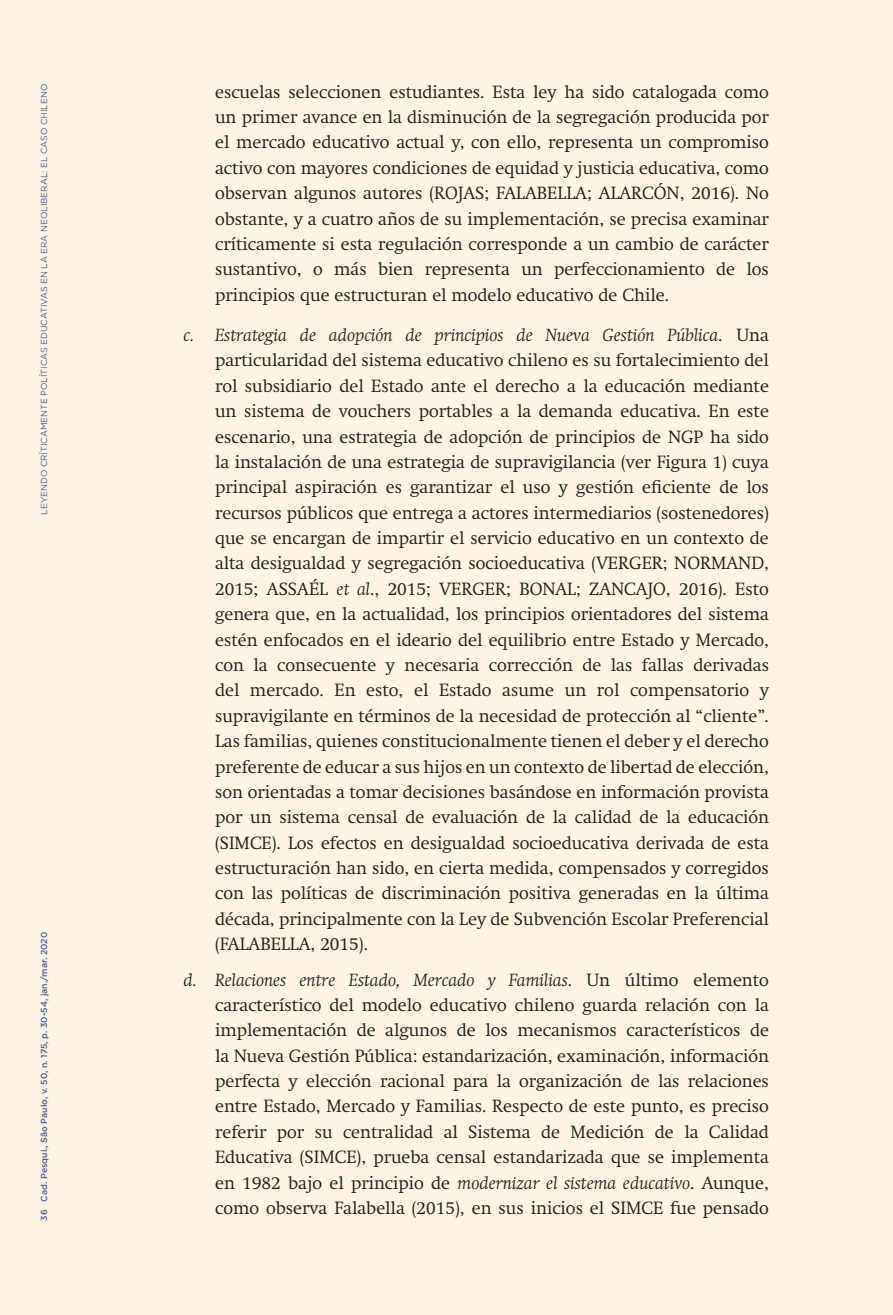
<style>
.page{position:relative;width:893px;height:1315px;background:#fef4e4}
.page>*{position:absolute;margin:0;border:0;box-sizing:border-box;transform-origin:0 0}
.CorpoRecuo{font:300 17.5px/25.4px "Swift";color:#231f20;text-align:justify}
.t1{font:8.75px "Gotham HTF";color:#4361ac}
.t2{font:500 8.75px "Gotham HTF";color:#4361ac}
.s1{font-style:italic}
</style>
<div class="page">
<p class="t1" style="left:39px;top:514px;width:432px;rotate:-90deg">LEYENDO CRÍTICAMENTE POLÍTICAS EDUCATIVAS EN LA ERA NEOLIBERAL: EL CASO CHILENO</p>
<p class="t2" style="left:39px;top:1220px;width:290px;rotate:-90deg">36 Cad. Pesqui., São Paulo, v. 50, n. 175, p. 30-54, jan./mar. 2020</p>
<p class="CorpoRecuo" style="left:215px;top:79px;width:555px">escuelas seleccionen estudiantes. Esta ley ha sido catalogada como un primer avance en la disminución de la segregación producida por el mercado educativo actual y, con ello, representa un compromiso activo con mayores condiciones de equidad y justicia educativa, como observan algunos autores (ROJAS; FALABELLA; ALARCÓN, 2016). No obstante, y a cuatro años de su implementación, se precisa examinar críticamente si esta regulación corresponde a un cambio de carácter sustantivo, o más bien representa un perfeccionamiento de los principios que estructuran el modelo educativo de Chile.</p>
<p class="CorpoRecuo" style="left:215px;top:322px;width:555px;text-indent:-32px"><span class="s1">c. Estrategia de adopción de principios de Nueva Gestión Pública</span>. Una particularidad del sistema educativo chileno es su fortalecimiento del rol subsidiario del Estado ante el derecho a la educación mediante un sistema de vouchers portables a la demanda educativa. En este escenario, una estrategia de adopción de principios de NGP ha sido la instalación de una estrategia de supravigilancia (ver Figura 1) cuya principal aspiración es garantizar el uso y gestión eficiente de los recursos públicos que entrega a actores intermediarios (sostenedores) que se encargan de impartir el servicio educativo en un contexto de alta desigualdad y segregación socioeducativa (VERGER; NORMAND, 2015; ASSAÉL <span class="s1">et al</span>., 2015; VERGER; BONAL; ZANCAJO, 2016). Esto genera que, en la actualidad, los principios orientadores del sistema estén enfocados en el ideario del equilibrio entre Estado y Mercado, con la consecuente y necesaria corrección de las fallas derivadas del mercado. En esto, el Estado asume un rol compensatorio y supravigilante en términos de la necesidad de protección al “cliente”.<br>Las familias, quienes constitucionalmente tienen el deber y el derecho preferente de educar a sus hijos en un contexto de libertad de elección, son orientadas a tomar decisiones basándose en información provista por un sistema censal de evaluación de la calidad de la educación (SIMCE). Los efectos en desigualdad socioeducativa derivada de esta estructuración han sido, en cierta medida, compensados y corregidos con las políticas de discriminación positiva generadas en la última década, principalmente con la Ley de Subvención Escolar Preferencial (FALABELLA, 2015).</p>
<p class="CorpoRecuo" style="left:215px;top:967px;width:555px;text-indent:-31px"><span class="s1">d. Relaciones entre Estado, Mercado y Familias</span>. Un último elemento característico del modelo educativo chileno guarda relación con la implementación de algunos de los mecanismos característicos de la Nueva Gestión Pública: estandarización, examinación, información perfecta y elección racional para la organización de las relaciones entre Estado, Mercado y Familias. Respecto de este punto, es preciso referir por su centralidad al Sistema de Medición de la Calidad Educativa (SIMCE), prueba censal estandarizada que se implementa en 1982 bajo el principio de <span class="s1">modernizar el sistema educativo</span>. Aunque, como observa Falabella (2015), en sus inicios el SIMCE fue pensado</p>
</div>
